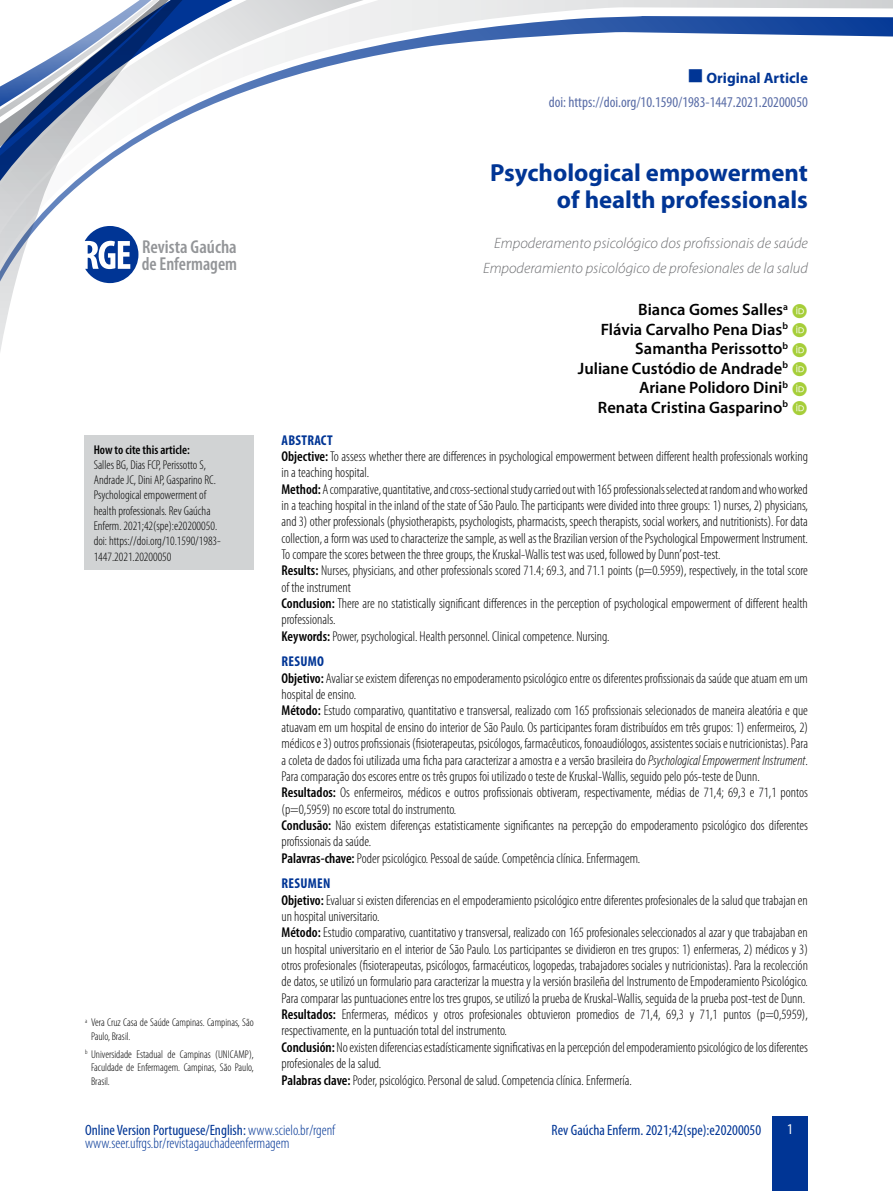
<style>
.page{position:relative;width:893px;height:1191px;background:#fff}
.page>*{position:absolute;margin:0;border:0;box-sizing:border-box;transform-origin:0 0}
.t1{font:700 24.75px/26.7px "Myriad Pro";color:#003595;text-align:right}
.t2{font:600 condensed 18.75px/16.6px "Myriad Pro";color:#939598}
.t3{font:600 16.5px/19.5px "Myriad Pro";color:#000;text-align:right}
.t4{font:italic 300 15px/25px "Myriad Pro";color:#6d6e71;text-align:right}
.t5{font:condensed 15px "Myriad Pro";color:#003595}
.t6{font:condensed 15px "Myriad Pro";color:#5a6da7}
.t7{font:300 condensed 15px "Myriad Pro";color:#003595}
.t8{font:700 15px "Myriad Pro";color:#003595}
.t9{font:condensed 15px "Myriad Pro";color:#fff}
.t10{font:300 condensed 14.25px/16.4px "Myriad Pro";color:#000}
.t11{font:300 condensed 12.75px/15.3px "Myriad Pro";color:#000}
.t12{font:600 condensed 12.75px "Myriad Pro";color:#000}
.t13{font:300 condensed 11.25px/13.5px "Myriad Pro";color:#000}
.s1{font-weight:700;color:#003595}
.s2{font-weight:600}
.s3{font-style:italic}
.s4{font-weight:300}
</style>
<div class="page">
<svg style="left:202px;top:0;width:691px;height:109px"></svg>
<svg style="left:0;top:0;width:202px;height:441px"></svg>
<div style="left:772px;top:1116px;width:36px;height:75px;background:#003595"></div>
<svg style="left:85px;top:226px;width:53px;height:57px"></svg>
<div style="left:85px;top:435px;width:169px;height:134px;background:#d1d3d4"></div>
<svg style="left:689px;top:69px;width:13px;height:14px"></svg>
<p class="t8" style="left:706px;top:68px;width:103px">Original Article</p>
<h2 class="t2" style="left:142px;top:238px;width:97px">Revista Gaúcha de Enfermagem</h2>
<p class="t12" style="left:94px;top:441px;width:98px">How to cite this article:</p>
<p class="t11" style="left:94px;top:457px;width:129px">Salles BG, Dias FCP, Perissotto S,<br>Andrade JC, Dini AP, Gasparino RC.<br>Psychological empowerment of health professionals. Rev Gaúcha<br>Enferm. 2021;42(spe):e20200050. doi: https://doi.org/10.1590/1983-<br>1447.2021.20200050</p>
<p class="t13" style="left:91px;top:1015px;width:164px;text-indent:-6px"><sup>a</sup> Vera Cruz Casa de Saúde Campinas. Campinas, São<br>Paulo, Brasil.</p>
<p class="t13" style="left:91px;top:1047px;width:164px;text-align:justify;text-indent:-6px"><sup>b</sup> Universidade Estadual de Campinas (UNICAMP), Faculdade de Enfermagem. Campinas, São Paulo, Brasil.</p>
<p class="t6" style="left:549px;top:93px;width:261px">doi: https://doi.org/10.1590/1983-1447.2021.20200050</p>
<h1 class="t1" style="left:490px;top:158px;width:319px">Psychological empowerment of health professionals</h1>
<p class="t4" style="left:483px;top:230px;width:326px">Empoderamento psicológico dos profissionais de saúde<br>Empoderamiento psicológico de profesionales de la salud</p>
<p class="t3" style="left:578px;top:300px;width:212px">Bianca Gomes Salles<sup>a<br></sup>Flávia Carvalho Pena Dias<sup>b<br></sup>Samantha Perissotto<sup>b<br></sup>Juliane Custódio de Andrade<sup>b<br></sup>Ariane Polidoro Dini<sup>b<br></sup>Renata Cristina Gasparino<sup>b</sup></p>
<p class="t10" style="left:281px;top:431px;width:528px"><span class="s1">ABSTRACT<br></span><span class="s2">Objective:</span> To assess whether there are differences in psychological empowerment between different health professionals working in a teaching hospital.<br><span class="s2">Method:</span> A comparative, quantitative, and cross-sectional study carried out with 165 professionals selected at random and who worked in a teaching hospital in the inland of the state of São Paulo. The participants were divided into three groups: 1) nurses, 2) physicians, and 3) other professionals (physiotherapists, psychologists, pharmacists, speech therapists, social workers, and nutritionists). For data collection, a form was used to characterize the sample, as well as the Brazilian version of the Psychological Empowerment Instrument.<br>To compare the scores between the three groups, the Kruskal-Wallis test was used, followed by Dunn’ post-test.<br><span class="s2">Results:</span> Nurses, physicians, and other professionals scored 71.4; 69.3, and 71.1 points (p=0.5959), respectively, in the total score of the instrument<br><span class="s2">Conclusion:</span> There are no statistically significant differences in the perception of psychological empowerment of different health professionals.<br><span class="s2">Keywords:</span> Power, psychological. Health personnel. Clinical competence. Nursing.</p>
<p class="t10" style="left:281px;top:653px;width:528px"><span class="s1">RESUMO<br></span><span class="s2">Objetivo:</span> Avaliar se existem diferenças no empoderamento psicológico entre os diferentes profissionais da saúde que atuam em um hospital de ensino.<br><span class="s2">Método:</span> Estudo comparativo, quantitativo e transversal, realizado com 165 profissionais selecionados de maneira aleatória e que atuavam em um hospital de ensino do interior de São Paulo. Os participantes foram distribuídos em três grupos: 1) enfermeiros, 2) médicos e 3) outros profissionais (fisioterapeutas, psicólogos, farmacêuticos, fonoaudiólogos, assistentes sociais e nutricionistas). Para a coleta de dados foi utilizada uma ficha para caracterizar a amostra e a versão brasileira do <span class="s3">Psychological Empowerment Instrument</span>.<br>Para comparação dos escores entre os três grupos foi utilizado o teste de Kruskal-Wallis, seguido pelo pós-teste de Dunn.<br><span class="s2">Resultados:</span> Os enfermeiros, médicos e outros profissionais obtiveram, respectivamente, médias de 71,4; 69,3 e 71,1 pontos (p=0,5959) no escore total do instrumento.<br><span class="s2">Conclusão:</span> Não existem diferenças estatisticamente significantes na percepção do empoderamento psicológico dos diferentes profissionais da saúde.<br><span class="s2">Palavras-chave:</span> Poder psicológico. Pessoal de saúde. Competência clínica. Enfermagem.</p>
<p class="t10" style="left:281px;top:875px;width:528px"><span class="s1">RESUMEN<br></span><span class="s2">Objetivo:</span> Evaluar si existen diferencias en el empoderamiento psicológico entre diferentes profesionales de la salud que trabajan en un hospital universitario.<br><span class="s2">Método:</span> Estudio comparativo, cuantitativo y transversal, realizado con 165 profesionales seleccionados al azar y que trabajaban en un hospital universitario en el interior de São Paulo. Los participantes se dividieron en tres grupos: 1) enfermeras, 2) médicos y 3) otros profesionales (fisioterapeutas, psicólogos, farmacéuticos, logopedas, trabajadores sociales y nutricionistas). Para la recolección de datos, se utilizó un formulario para caracterizar la muestra y la versión brasileña del Instrumento de Empoderamiento Psicológico.<br>Para comparar las puntuaciones entre los tres grupos, se utilizó la prueba de Kruskal-Wallis, seguida de la prueba post-test de Dunn.<br><span class="s2">Resultados:</span> Enfermeras, médicos y otros profesionales obtuvieron promedios de 71,4, 69,3 y 71,1 puntos (p=0,5959), respectivamente, en la puntuación total del instrumento.<br><span class="s2">Conclusión:</span> No existen diferencias estadísticamente significativas en la percepción del empoderamiento psicológico de los diferentes profesionales de la salud.<br><span class="s2">Palabras clave:</span> Poder, psicológico. Personal de salud. Competencia clínica. Enfermería.</p>
<p class="t5" style="left:85px;top:1121px;width:252px">Online Version Portuguese/English: <span class="s4">www.scielo.br/rgenf</span></p>
<p class="t7" style="left:85px;top:1134px;width:206px">www.seer.ufrgs.br/revistagauchadeenfermagem</p>
<p class="t5" style="left:552px;top:1121px;width:211px">Rev Gaúcha Enferm. 2021;42(spe):e20200050</p>
<p class="t9" style="left:787px;top:1120px;width:7px">1</p>
</div>
